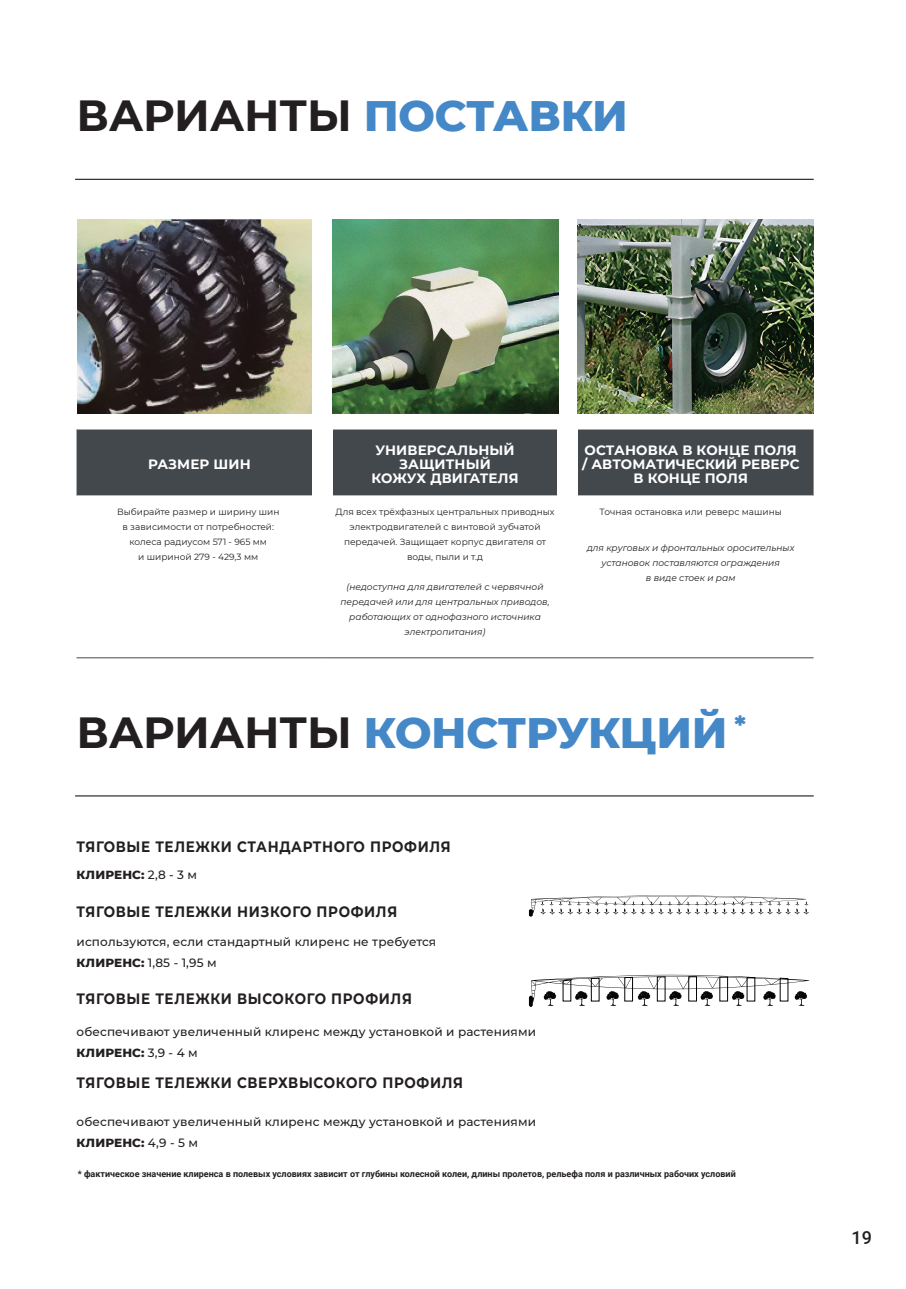
<style>
.page{position:relative;width:906px;height:1289px;background:#fff}
.page>*{position:absolute;margin:0;border:0;box-sizing:border-box;transform-origin:0 0}
.Название_модели{font:800 43.5px "Montserrat";letter-spacing:-.01em;color:#4488c7}
.Название_модели-2{font:700 43.5px "Montserrat";letter-spacing:-.005em;color:#231f20}
.t1{font:500 18px "Roboto";color:#231f20}
.Заголовок_таблицы{font:700 15px "Montserrat";letter-spacing:.05em;color:#231f20;scale:.9 1}
.Заголовки_преимущест{font:700 13.5px/13.5px "Montserrat";letter-spacing:.01em;color:#fff;text-align:center}
.Назначение{font:500 12px "Montserrat";letter-spacing:.01em;color:#231f20}
.Заголовок_таблицы-2{font:800 12px "Montserrat";letter-spacing:.01em;color:#231f20}
.Заголовок_таблицы-3{font:500 12px "Montserrat";color:#231f20}
.Шрифт_в_таблице{font:9px/15px "Montserrat";color:#231f20;text-align:center}
.Шрифт_в_таблице-2{font:italic 9px/15px "Montserrat";color:#231f20;text-align:center}
.основной_абзац{font:700 9px "Roboto";color:#231f20}
.s1{font-weight:800;color:#4488c7}
.s2{font-weight:700;color:#231f20}
.s3{font-weight:500}
.s4{font-weight:800}
</style>
<div class="page">
<hr style="left:75px;top:179px;width:738px;height:1px;background:#000">
<hr style="left:75px;top:795px;width:738px;height:1px;background:#000">
<div style="left:77px;top:429px;width:736px;height:66px;background:#43484d"></div>
<hr style="left:77px;top:657px;width:245px;height:1px;background:#43484d">
<hr style="left:322px;top:657px;width:246px;height:1px;background:#43484d">
<hr style="left:568px;top:657px;width:245px;height:1px;background:#43484d">
<svg style="left:529px;top:974px;width:280px;height:32px"></svg>
<svg style="left:529px;top:895px;width:280px;height:21px"></svg>
<img style="left:78px;top:220px;width:234px;height:193px">
<img style="left:332px;top:220px;width:226px;height:193px">
<img style="left:577px;top:220px;width:236px;height:193px">
<div style="left:312px;top:428px;width:20px;height:72px;background:#fff"></div>
<div style="left:557px;top:428px;width:20px;height:72px;background:#fff"></div>
<p class="Название_модели-2" style="left:77px;top:85px;width:553px">ВАРИАНТЫ <span class="s1">ПОСТАВКИ</span></p>
<p class="Заголовки_преимущест" style="left:148px;top:457px;width:104px">РАЗМЕР ШИН</p>
<p class="Заголовки_преимущест" style="left:371px;top:443px;width:149px">УНИВЕРСАЛЬНЫЙ<br>ЗАЩИТНЫЙ<br>КОЖУХ ДВИГАТЕЛЯ</p>
<p class="Заголовки_преимущест" style="left:582px;top:443px;width:219px">ОСТАНОВКА В КОНЦЕ ПОЛЯ / АВТОМАТИЧЕСКИЙ РЕВЕРС<br>В КОНЦЕ ПОЛЯ</p>
<p class="Шрифт_в_таблице" style="left:117px;top:504px;width:164px">Выбирайте размер и ширину шин в зависимости от потребностей: колеса радиусом 571 - 965 мм<br>и шириной 279 - 429,3 мм</p>
<p class="Шрифт_в_таблице" style="left:335px;top:504px;width:221px">Для всех трёхфазных центральных приводных электродвигателей с винтовой зубчатой передачей. Защищает корпус двигателя от воды, пыли и т.д</p>
<p class="Шрифт_в_таблице-2" style="left:340px;top:579px;width:210px">(недоступна для двигателей с червячной передачей или для центральных приводов, работающих от однофазного источника электропитания)</p>
<p class="Шрифт_в_таблице" style="left:599px;top:504px;width:184px">Точная остановка или реверс машины</p>
<p class="Шрифт_в_таблице-2" style="left:587px;top:540px;width:209px">для круговых и фронтальных оросительных установок поставляются ограждения<br>в виде стоек и рам</p>
<p class="Название_модели" style="left:77px;top:700px;width:671px"><span class="s2">ВАРИАНТЫ</span> КОНСТРУКЦИЙ <sup>*</sup></p>
<p class="Заголовок_таблицы" style="left:77px;top:836px;width:417px">ТЯГОВЫЕ ТЕЛЕЖКИ СТАНДАРТНОГО ПРОФИЛЯ</p>
<p class="Заголовок_таблицы-2" style="left:77px;top:866px;width:122px">КЛИРЕНС: <span class="s3">2,8 - 3 м</span></p>
<p class="Заголовок_таблицы" style="left:77px;top:900px;width:358px">ТЯГОВЫЕ ТЕЛЕЖКИ НИЗКОГО ПРОФИЛЯ</p>
<p class="Назначение" style="left:77px;top:933px;width:361px">используются, если стандартный клиренс не требуется</p>
<p class="Заголовок_таблицы-3" style="left:77px;top:954px;width:142px"><span class="s4">КЛИРЕНС:</span> 1,85 - 1,95 м</p>
<p class="Заголовок_таблицы" style="left:77px;top:988px;width:374px">ТЯГОВЫЕ ТЕЛЕЖКИ ВЫСОКОГО ПРОФИЛЯ</p>
<p class="Назначение" style="left:77px;top:1023px;width:461px">обеспечивают увеличенный клиренс между установкой и растениями</p>
<p class="Заголовок_таблицы-2" style="left:77px;top:1043px;width:123px">КЛИРЕНС: <span class="s3">3,9 - 4 м</span></p>
<p class="Заголовок_таблицы" style="left:77px;top:1072px;width:431px">ТЯГОВЫЕ ТЕЛЕЖКИ СВЕРХВЫСОКОГО ПРОФИЛЯ</p>
<p class="Назначение" style="left:77px;top:1113px;width:461px">обеспечивают увеличенный клиренс между установкой и растениями</p>
<p class="Заголовок_таблицы-2" style="left:77px;top:1133px;width:123px">КЛИРЕНС: <span class="s3">4,9 - 5 м</span></p>
<p class="основной_абзац" style="left:78px;top:1167px;width:659px">* фактическое значение клиренса в полевых условиях зависит от глубины колесной колеи, длины пролетов, рельефа поля и различных рабочих условий</p>
<h2 class="t1" style="left:851px;top:1224px;width:22px">19</h2>
</div>
